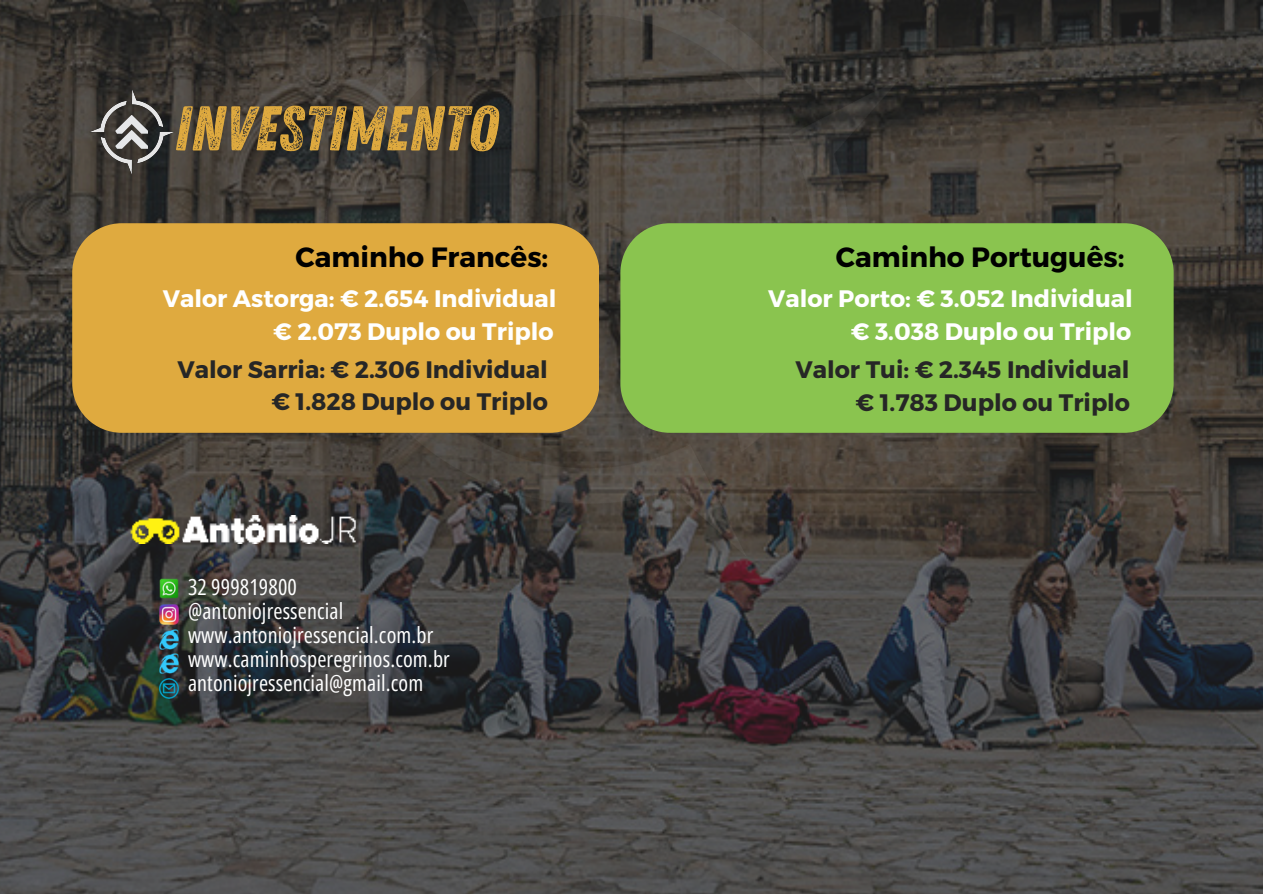
<style>
.page{position:relative;width:1263px;height:894px;background:#fff}
.page>*{position:absolute;margin:0;border:0;box-sizing:border-box;transform-origin:0 0}
.t1{font:63px "Zing Rust G2 Base";color:#dfaa3f}
.t2{font:700 27.9px "Montserrat";color:#000}
.t3{font:700 23.85px/32.7px "Montserrat";color:#fff;text-align:right}
.t4{font:700 23.85px/32.7px "Montserrat";color:#262626;text-align:right}
.t5{font:22.05px/24px "Open Sans Condensed";letter-spacing:.005em;color:#fff}
</style>
<div class="page">
<img style="left:0;top:0;width:1263px;height:893px">
<img style="left:110px;top:0;width:955px;height:717px">
<div style="left:620px;top:223px;width:553px;height:209px;background:#8ac44f"></div>
<img style="left:129px;top:515px;width:230px;height:29px">
<img style="left:159px;top:578px;width:20px;height:20px">
<img style="left:159px;top:678px;width:20px;height:19px">
<img style="left:159px;top:604px;width:20px;height:20px">
<img style="left:159px;top:629px;width:20px;height:20px">
<img style="left:159px;top:653px;width:20px;height:20px">
<div style="left:72px;top:223px;width:527px;height:209px;background:#dfaa3f"></div>
<img style="left:89px;top:89px;width:85px;height:85px">
<svg style="left:115px;top:115px;width:33px;height:34px"></svg>
<h3 class="t1" style="left:174px;top:92px;width:326px">INVESTIMENTO</h3>
<p class="t2" style="left:296px;top:239px;width:254px">Caminho Francês:</p>
<p class="t3" style="left:163px;top:281px;width:395px">Valor Astorga: € 2.654 Individual € 2.073 Duplo ou Triplo</p>
<p class="t4" style="left:178px;top:351px;width:372px">Valor Sarria: € 2.306 Individual € 1.828 Duplo ou Triplo</p>
<p class="t5" style="left:188px;top:574px;width:110px">32 999819800</p>
<p class="t5" style="left:188px;top:598px;width:157px">@antoniojressencial</p>
<p class="t5" style="left:188px;top:622px;width:263px">www.antoniojressencial.com.br www.caminhosperegrinos.com.br antoniojressencial@gmail.com</p>
<p class="t2" style="left:836px;top:239px;width:290px">Caminho Português:</p>
<h1 class="t3" style="left:768px;top:281px;width:366px">Valor Porto: € 3.052 Individual € 3.038 Duplo ou Triplo</h1>
<h2 class="t4" style="left:795px;top:351px;width:336px;line-height:33.2px">Valor Tui: € 2.345 Individual € 1.783 Duplo ou Triplo</h2>
</div>
